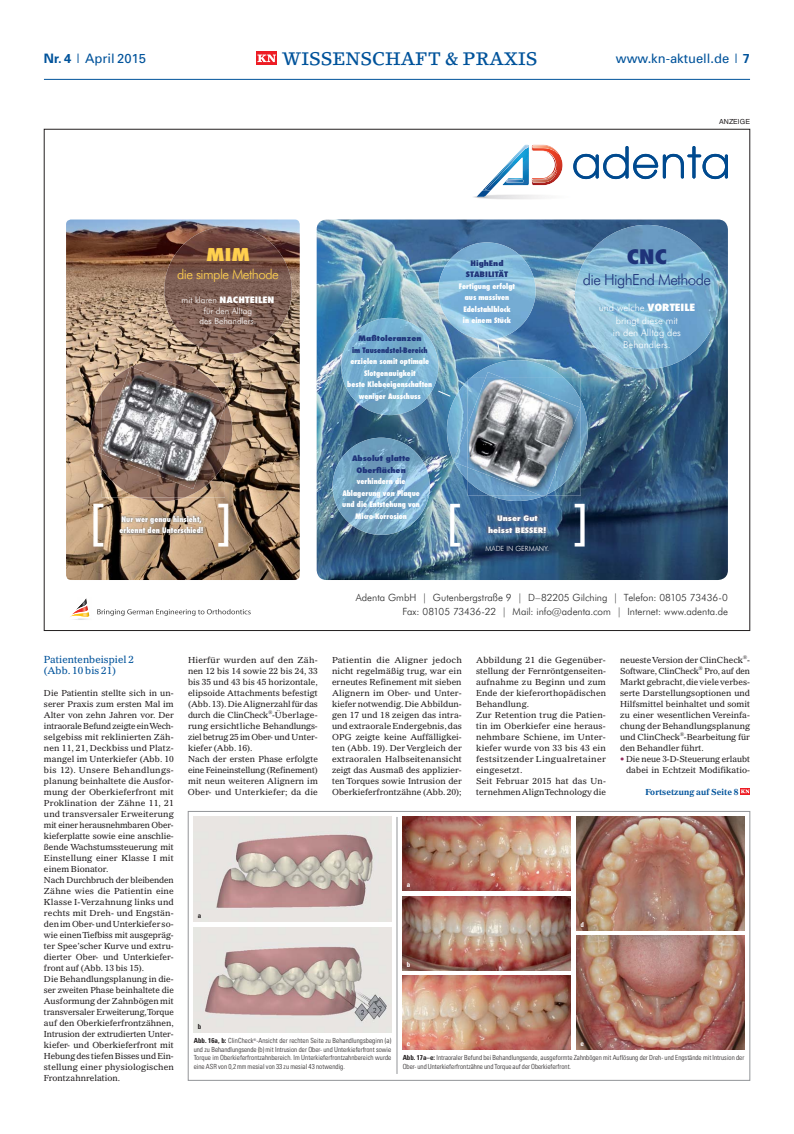
<style>
.page{position:relative;width:794px;height:1134px;background:#fff}
.page>*{position:absolute;margin:0;border:0;box-sizing:border-box;transform-origin:0 0}
.t1{font:41.3px "Futura Condensed Medium+T42";color:#fff}
.t2{font:41.2px "Futura Condensed Medium+T42";color:#fff}
.t3{font:19.4px "Futura Condensed Extra Bold+T42";color:#1e3379;scale:1.25 1}
.t4{font:18px "Lino Letter Medium Os F";color:#00539b}
.t5{font:17.2px "Futura Condensed Extra Bold+T42";color:#ffd04e;scale:1.25 1}
.t6{font:15.3px "Futura BT Light+T42";letter-spacing:-.04em;color:#1e3379}
.t7{font:13.5px "Futura BT Light+T42";letter-spacing:-.04em;color:#ffd04e}
.t8{font:13px "Univers";color:#00539b}
.t9{font:10px/13.9px "Futura BT Light+T42";color:#262626;text-align:right}
.t10{font:10px/11px "Gazette LH";color:#00539b}
.t11{font:9.7px/12.2px "Futura BT Light+T42";color:#fff;text-align:center}
.t12{font:8.6px/10.8px "Futura BT Light+T42";color:#fff;text-align:center}
.t13{font:8.6px "Futura Condensed Extra Bold+T42";color:#fff;scale:1.25 1}
.t14{font:8.5px/11px "Gazette LH";color:#231f20}
.t15{font:8.5px/11px "Gazette LH";color:#231f20;text-align:justify;scale:1.04 1}
.t16{font:700 8.5px "Gazette LH";color:#00539b}
.t17{font:7.4px/11.5px "Futura Condensed Extra Bold+T42";color:#fff;text-align:center}
.t18{font:7.4px/11.5px "Futura Condensed Extra Bold+T42";color:#1e3379;text-align:center;scale:1.25 1}
.t19{font:7.4px/11.5px "Futura Condensed Extra Bold+T42";color:#fff;text-align:center;scale:1.25 1}
.t20{font:7.1px "Futura BT Light+T42";color:#fff}
.t21{font:300 condensed 7px/8.5px "Univers";color:#231f20}
.t22{font:7px "Helvetica";color:#231f20}
.t23{font:700 condensed 7px "Univers";color:#fff}
.t24{font:700 condensed 7px "Univers";color:#231f20}
.s1{font-weight:700}
.s2{font-family:"Futura BT Light+T42"}
.s3{font-family:"Futura Condensed Extra Bold+T42"}
.s4{color:#942c60}
</style>
<div class="page">
<div style="left:256px;top:52px;width:21px;height:13px;background:#ed1c24"></div>
<svg style="left:257px;top:54px;width:19px;height:8px"></svg>
<hr style="left:44px;top:79px;width:706px;height:1px;background:#00539b">
<svg style="left:474px;top:144px;width:254px;height:55px"></svg>
<svg style="left:70px;top:598px;width:181px;height:22px"></svg>
<img style="left:66px;top:219px;width:234px;height:361px">
<img style="left:164px;top:226px;width:128px;height:128px;border-radius:50%">
<img style="left:91px;top:360px;width:141px;height:141px">
<img style="left:102px;top:489px;width:123px;height:8px">
<img style="left:98px;top:367px;width:128px;height:87px">
<img style="left:102px;top:374px;width:123px;height:115px">
<img style="left:118px;top:514px;width:87px;height:21px">
<img style="left:317px;top:219px;width:411px;height:361px">
<img style="left:447px;top:360px;width:141px;height:141px">
<img style="left:453px;top:461px;width:93px;height:36px">
<img style="left:454px;top:372px;width:90px;height:124px">
<img style="left:468px;top:378px;width:112px;height:118px">
<img style="left:575px;top:225px;width:144px;height:144px;border-radius:50%">
<img style="left:438px;top:242px;width:97px;height:98px;border-radius:50%">
<img style="left:341px;top:318px;width:97px;height:97px;border-radius:50%">
<img style="left:332px;top:438px;width:98px;height:97px;border-radius:50%">
<img style="left:486px;top:514px;width:62px;height:21px">
<svg style="left:497px;top:341px;width:4px;height:17px"></svg>
<svg style="left:437px;top:390px;width:14px;height:7px"></svg>
<svg style="left:428px;top:454px;width:20px;height:12px"></svg>
<svg style="left:740px;top:788px;width:10px;height:6px"></svg>
<svg style="left:741px;top:789px;width:8px;height:4px"></svg>
<div style="left:188px;top:811px;width:562px;height:269px;border:1px solid #939598"></div>
<img style="left:403px;top:817px;width:167px;height:74px">
<img style="left:194px;top:817px;width:197px;height:105px">
<img style="left:194px;top:927px;width:197px;height:105px">
<img style="left:576px;top:817px;width:168px;height:113px">
<img style="left:576px;top:936px;width:168px;height:113px">
<img style="left:403px;top:896px;width:167px;height:74px">
<img style="left:403px;top:976px;width:167px;height:73px">
<hr style="left:397px;top:817px;width:1px;height:257px;background:#939598">
<svg style="left:357px;top:466px;width:48px;height:7px"></svg>
<svg style="left:219px;top:504px;width:9px;height:42px"></svg>
<svg style="left:575px;top:503px;width:9px;height:43px"></svg>
<h3 class="t8" style="left:44px;top:54px;width:104px"><span class="s1">Nr. 4</span> | April 2015</h3>
<h3 class="t4" style="left:282px;top:48px;width:257px">WISSENSCHAFT &amp; PRAXIS</h3>
<h3 class="t8" style="left:616px;top:54px;width:136px">www.kn-aktuell.de | <span class="s1">7</span></h3>
<h3 class="t5" style="left:206px;top:244px;width:37px">MIM</h3>
<h3 class="t7" style="left:177px;top:269px;width:103px">die simple Methode</h3>
<p class="t13" style="left:182px;top:294px;width:76px"><span class="s2">mit klaren</span> NACHTEILEN</p>
<p class="t12" style="left:200px;top:306px;width:58px">für den Alltag des Behandlers.</p>
<h1 class="t1" style="left:91px;top:504px;width:16px">[</h1>
<p class="t17" style="left:120px;top:513px;width:85px;text-align:left">Nur wer genau hinsieht, erkennt den Unterschied!</p>
<p class="t22" style="left:719px;top:118px;width:32px">ANZEIGE</p>
<p class="t18" style="left:352px;top:333px;width:62px">Maßtoleranzen<br>im Tausendstel-Bereich</p>
<p class="t17" style="left:347px;top:356px;width:87px">erzielen somit optimale<br>Slotgenauigkeit<br>beste Klebeeigenschaften weniger Ausschuss</p>
<p class="t18" style="left:466px;top:257px;width:35px">HighEnd<br>STABILITÄT</p>
<p class="t17" style="left:459px;top:280px;width:58px">Fertigung erfolgt aus massiven<br>Edelstahlblock<br>in einem Stück</p>
<p class="t18" style="left:352px;top:453px;width:48px">Absolut glatte</p>
<p class="t17" style="left:342px;top:476px;width:79px">verhindern die<br>Ablagerung von Plaque und die Entstehung von<br>Micro-Korrosion</p>
<h2 class="t2" style="left:447px;top:503px;width:16px">[</h2>
<p class="t19" style="left:488px;top:513px;width:48px">Unser Gut heisst BESSER!</p>
<p class="t20" style="left:485px;top:546px;width:65px">MADE IN GERMANY.</p>
<h3 class="t3" style="left:627px;top:245px;width:34px">CNC</h3>
<h3 class="t6" style="left:583px;top:273px;width:130px">die HighEnd Methode</h3>
<p class="t11" style="left:599px;top:303px;width:98px">und welche <span class="s3">VORTEILE </span>bringt diese mit<br>in den Alltag des<br>Behandlers.</p>
<p class="t9" style="left:356px;top:591px;width:374px">Adenta GmbH | Gutenbergstraße 9 | D–82205 Gilching | Telefon: 08105 73436-0<br>Fax: 08105 73436-22 | Mail: info@adenta.com | Internet: www.adenta.de</p>
<p class="t10" style="left:44px;top:654px;width:92px">Patientenbeispiel 2 (Abb. 10 bis 21)</p>
<p class="t14" style="left:44px;top:687px;width:131px">Die Patientin stellte sich in un - serer Praxis zum ersten Mal im<br>Alter von zehn Jahren vor. Der intraorale Befund zeigte ein Wech&shy;selgebiss mit reklinierten Zäh&shy;nen 11, 21, Deckbiss und Platz&shy;mangel im Unterkiefer (Abb. 10 bis 12). Unsere Behandlungs&shy;planung beinhaltete die Ausfor&shy;mung der Oberkieferfront mit<br>Proklination der Zähne 11, 21 und transversaler Erweiterung mit einer herausnehmbaren Ober&shy;kieferplatte sowie eine anschlie&shy;ßende Wachstumssteuerung mit<br>Einstellung einer Klasse I mit einem Bionator.<br>Nach Durchbruch der bleibenden<br>Zähne wies die Patientin eine<br>Klasse I-Verzahnung links und rechts mit Dreh- und Engstän&shy;den im Ober- und Unterkiefer so&shy;wie einen Tiefbiss mit ausgepräg&shy;ter Spee’scher Kurve und extru&shy;dierter Ober- und Unterkiefer&shy;front auf (Abb. 13 bis 15).<br>Die Behandlungsplanung in die&shy;ser zweiten Phase beinhaltete die<br>Ausformung der Zahnbögen mit transversaler Erweiterung, Torque auf den Oberkieferfrontzähnen,<br>Intrusion der extrudierten Un ter - kiefer- und Oberkieferfront mit<br>Hebung des tiefen Bisses und Ein&shy;stellung einer physiologischen<br>Frontzahnrelation.</p>
<p class="t14" style="left:188px;top:654px;width:131px">Hierfür wurden auf den Zäh - nen 12 bis 14 sowie 22 bis 24, 33 bis 35 und 43 bis 45 horizontale, elipsoide Attachments befestigt (Abb. 13). Die Alignerzahl für das durch die ClinCheck<sup>®</sup>-Überlage&shy;rung ersichtliche Behandlungs&shy;ziel betrug 25 im Ober- und Unter&shy;kiefer (Abb. 16).<br>Nach der ersten Phase erfolgte eine Feineinstellung (Refinement) mit neun weiteren Alignern im<br>Ober- und Unterkiefer; da die</p>
<p class="t15" style="left:332px;top:654px;width:126px">Patientin die Aligner jedoch nicht regelmäßig trug, war ein erneutes Refinement mit sieben Alignern im Ober- und Unter - kiefer notwendig. Die Abbildun&shy;gen 17 und 18 zeigen das intra&shy;und ex traorale Endergebnis, das OPG zeigte keine Auffälligkei&shy;ten (Abb. 19). Der Vergleich der ex traoralen Halbseitenansicht zeigt das Ausmaß des applizier&shy;ten Torques sowie Intrusion der Oberkieferfrontzähne (Abb. 20);</p>
<p class="t14" style="left:476px;top:654px;width:131px">Abbildung 21 die Gegenüber&shy;stellung der Fernröntgenseiten&shy;aufnahme zu Beginn und zum<br>Ende der kieferorthopädischen<br>Behandlung.<br>Zur Retention trug die Patien - tin im Oberkiefer eine heraus&shy;nehmbare Schiene, im Unter&shy;kiefer wurde von 33 bis 43 ein festsitzender Lingualretainer eingesetzt.<br>Seit Februar 2015 hat das Un - ternehmen Align Technology die</p>
<p class="t14" style="left:620px;top:654px;width:131px;text-align:justify">neuesteVersion der ClinCheck<sup>®</sup>- Software, ClinCheck<sup>®</sup> Pro, auf den Markt gebracht, die viele verbes&shy;serte Darstellungsoptionen und Hilfsmittel beinhaltet und somit zu einer wesentlichen Vereinfa&shy;chung der Behandlungsplanung und ClinCheck<sup>®</sup>-Bearbeitung für den Behandler führt.</p>
<p class="t14" style="left:620px;top:753px;width:131px;text-align:right"><span class="s4">•</span> Die neue 3-D-Steuerung erlaubt dabei in Echtzeit Modifikatio-</p>
<p class="t16" style="left:645px;top:788px;width:94px">Fortsetzung auf Seite 8</p>
<p class="t24" style="left:198px;top:913px;width:5px">a</p>
<p class="t23" style="left:407px;top:882px;width:5px">a</p>
<p class="t23" style="left:407px;top:961px;width:5px">b</p>
<p class="t23" style="left:580px;top:922px;width:5px">d</p>
<p class="t24" style="left:198px;top:1024px;width:5px">b</p>
<p class="t21" style="left:194px;top:1037px;width:199px;text-align:justify"><span class="s1">Abb. 16a, b:</span> ClinCheck<sup>®</sup>-Ansicht der rechten Seite zu Behandlungsbeginn (a) und zu Behandlungsende (b) mit Intrusion der Ober- und Unterkieferfront sowie Torque im Oberkieferfrontzahnbereich. Im Unterkieferfrontzahnbereich wurde eine ASR von 0,2mm mesial von 33 zu mesial 43 notwendig.</p>
<p class="t23" style="left:407px;top:1041px;width:5px">c</p>
<p class="t23" style="left:580px;top:1041px;width:5px">e</p>
<p class="t21" style="left:403px;top:1054px;width:343px"><span class="s1">Abb. 17a–e:</span> Intraoraler Befund bei Behandlungsende, ausgeformte Zahnbögen mit Auflösung der Dreh- und Engstände mit Intrusion der<br>Ober- und Unterkieferfrontzähne und Torque auf der Oberkieferfront.</p>
</div>
